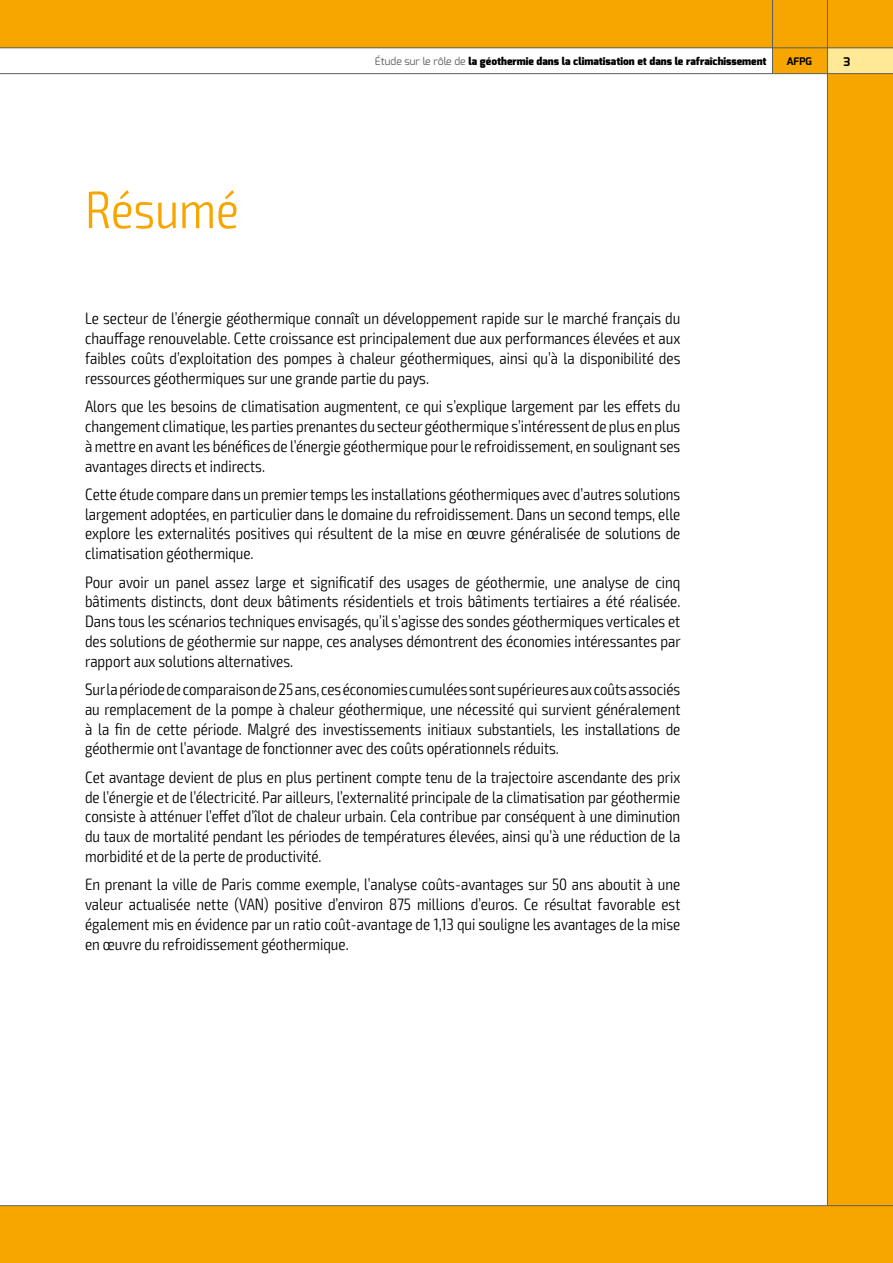
<style>
.page{position:relative;width:893px;height:1263px;background:#f7a600}
.page>*{position:absolute;margin:0;border:0;box-sizing:border-box;transform-origin:0 0}
.t1{font:300 condensed 52.5px "Exo 2";color:#f7a600}
.t2{font:300 condensed 16.5px/19.8px "Exo 2";color:#000;text-align:justify}
.t3{font:700 12px "Exo";color:#000}
.t4{font:900 10.5px "Exo";color:#000}
.t5{font:700 10.5px "Exo";color:#000}
.s1{font-weight:400;color:#5e5e62}
</style>
<div class="page">
<div style="left:0;top:48px;width:827px;height:1157px;background:#fff"></div>
<div style="left:827px;top:48px;width:66px;height:26px;background:#ffe997"></div>
<div style="left:772px;top:0;width:56px;height:74px;background:#f7a600"></div>
<hr style="left:772px;top:0;width:1px;height:74px;background:#5e5e62">
<hr style="left:827px;top:0;width:1px;height:1205px;background:#5e5e62">
<hr style="left:0;top:73px;width:893px;height:1px;background:#5e5e62">
<hr style="left:0;top:1205px;width:893px;height:1px;background:#5e5e62">
<hr style="left:0;top:48px;width:893px;height:1px;background:#5e5e62">
<h1 class="t1" style="left:85px;top:179px;width:155px">Résumé</h1>
<p class="t4" style="left:375px;top:54px;width:393px"><span class="s1">Étude sur le rôle de</span> la géothermie dans la climatisation et dans le rafraîchissement</p>
<p class="t5" style="left:786px;top:54px;width:27px">AFPG</p>
<p class="t3" style="left:843px;top:54px;width:8px">3</p>
<p class="t2" style="left:85px;top:309px;width:597px">Le secteur de l’énergie géothermique connaît un développement rapide sur le marché français du chauffage renouvelable. Cette croissance est principalement due aux performances élevées et aux faibles coûts d’exploitation des pompes à chaleur géothermiques, ainsi qu’à la disponibilité des ressources géothermiques sur une grande partie du pays.</p>
<p class="t2" style="left:85px;top:397px;width:597px">Alors que les besoins de climatisation augmentent, ce qui s’explique largement par les effets du changement climatique, les parties prenantes du secteur géothermique s’intéressent de plus en plus à mettre en avant les bénéfices de l’énergie géothermique pour le refroidissement, en soulignant ses avantages directs et indirects.</p>
<p class="t2" style="left:85px;top:484px;width:597px">Cette étude compare dans un premier temps les installations géothermiques avec d’autres solutions largement adoptées, en particulier dans le domaine du refroidissement. Dans un second temps, elle explore les externalités positives qui résultent de la mise en œuvre généralisée de solutions de climatisation géothermique.</p>
<p class="t2" style="left:85px;top:572px;width:597px">Pour avoir un panel assez large et significatif des usages de géothermie, une analyse de cinq bâtiments distincts, dont deux bâtiments résidentiels et trois bâtiments tertiaires a été réalisée.<br>Dans tous les scénarios techniques envisagés, qu’il s’agisse des sondes géothermiques verticales et des solutions de géothermie sur nappe, ces analyses démontrent des économies intéressantes par rapport aux solutions alternatives.</p>
<p class="t2" style="left:85px;top:680px;width:597px">Sur la période de comparaison de 25 ans, ces économies cumulées sont supérieures aux coûts associés au remplacement de la pompe à chaleur géothermique, une nécessité qui survient généralement à la fin de cette période. Malgré des investissements initiaux substantiels, les installations de géothermie ont l’avantage de fonctionner avec des coûts opérationnels réduits.</p>
<p class="t2" style="left:85px;top:767px;width:597px">Cet avantage devient de plus en plus pertinent compte tenu de la trajectoire ascendante des prix de l’énergie et de l’électricité. Par ailleurs, l’externalité principale de la climatisation par géothermie consiste à atténuer l’effet d’îlot de chaleur urbain. Cela contribue par conséquent à une diminution du taux de mortalité pendant les périodes de températures élevées, ainsi qu’à une réduction de la morbidité et de la perte de productivité.</p>
<p class="t2" style="left:85px;top:875px;width:597px">En prenant la ville de Paris comme exemple, l’analyse coûts-avantages sur 50 ans aboutit à une valeur actualisée nette (VAN) positive d’environ 875 millions d’euros. Ce résultat favorable est également mis en évidence par un ratio coût-avantage de 1,13 qui souligne les avantages de la mise en œuvre du refroidissement géothermique.</p>
</div>
